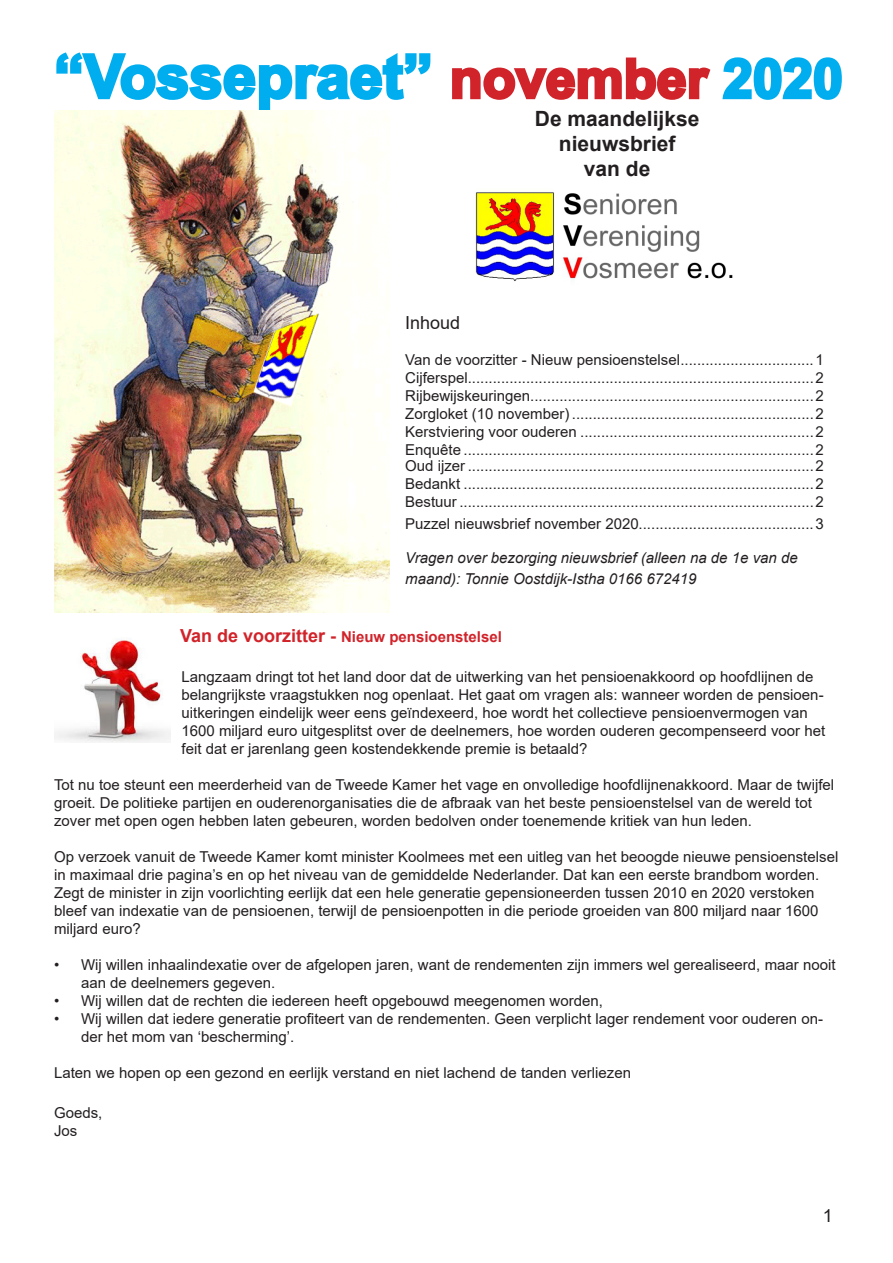
<style>
.page{position:relative;width:893px;height:1263px;background:#fff}
.page>*{position:absolute;margin:0;border:0;box-sizing:border-box;transform-origin:0 0}
.t1{font:700 60px "Arial";color:#00aeef}
.t2{font:700 21px "Arial";color:#231f20}
.Inhoudsopgave_tekst{font:18px "Arial";color:#231f20}
.Inhoudsopgave_tekst-2{font:15px/18px "Arial";color:#231f20}
.t3{font:italic 15px/21.6px "Arial";color:#231f20}
.Inhoudsopgave_tekst-3{font:700 15px "Arial";color:#d1232a}
.s1{font-size:54px;color:#d1232a}
.s2{font-size:54px}
.s3{font-size:18px}
</style>
<div class="page">
<svg style="left:56px;top:52px;width:375px;height:58px"></svg>
<svg style="left:452px;top:57px;width:259px;height:43px"></svg>
<svg style="left:722px;top:57px;width:120px;height:43px"></svg>
<img style="left:475px;top:192px;width:258px;height:90px">
<img style="left:54px;top:110px;width:335px;height:502px">
<img style="left:54px;top:638px;width:117px;height:105px">
<p class="t1" style="left:54px;top:34px;width:790px">“Vossepraet” <span class="s1">november</span> <span class="s2">2020</span></p>
<p class="t2" style="left:535px;top:103px;width:166px">De maandelijkse</p>
<p class="t2" style="left:559px;top:129px;width:118px">nieuwsbrief</p>
<p class="t2" style="left:584px;top:154px;width:68px">van de</p>
<p class="Inhoudsopgave_tekst" style="left:405px;top:310px;width:57px">Inhoud</p>
<p class="Inhoudsopgave_tekst-2" style="left:405px;top:350px;width:420px">Van de voorzitter - Nieuw pensioenstelsel................................1</p>
<p class="Inhoudsopgave_tekst-2" style="left:405px;top:368px;width:420px">Cijferspel...................................................................................2</p>
<p class="Inhoudsopgave_tekst-2" style="left:405px;top:386px;width:420px">Rijbewijskeuringen....................................................................2</p>
<p class="Inhoudsopgave_tekst-2" style="left:405px;top:404px;width:420px">Zorgloket (10 november) ..........................................................2</p>
<p class="Inhoudsopgave_tekst-2" style="left:405px;top:422px;width:420px">Kerstviering voor ouderen ........................................................2</p>
<p class="Inhoudsopgave_tekst-2" style="left:405px;top:440px;width:420px">Enquête ....................................................................................2</p>
<p class="Inhoudsopgave_tekst-2" style="left:405px;top:457px;width:420px">Oud ijzer ...................................................................................2</p>
<p class="Inhoudsopgave_tekst-2" style="left:405px;top:475px;width:420px">Bedankt ....................................................................................2</p>
<p class="Inhoudsopgave_tekst-2" style="left:405px;top:493px;width:420px">Bestuur .....................................................................................2</p>
<p class="Inhoudsopgave_tekst-2" style="left:405px;top:514px;width:420px">Puzzel nieuwsbrief november 2020..........................................3</p>
<p class="t3" style="left:405px;top:547px;width:394px">Vragen over bezorging nieuwsbrief (alleen na de 1e van de maand): Tonnie Oostdijk-Istha 0166 672419</p>
<p class="Inhoudsopgave_tekst-3" style="left:180px;top:627px;width:323px"><span class="s3">Van de voorzitter -</span> Nieuw pensioenstelsel</p>
<p class="Inhoudsopgave_tekst-2" style="left:182px;top:668px;width:645px">Langzaam dringt tot het land door dat de uitwerking van het pensioenakkoord op hoofdlijnen de belangrijkste vraagstukken nog openlaat. Het gaat om vragen als: wanneer worden de pensioen&shy;uitkeringen eindelijk weer eens geïndexeerd, hoe wordt het collectieve pensioenvermogen van 1600 miljard euro uitgesplitst over de deelnemers, hoe worden ouderen gecompenseerd voor het feit dat er jarenlang geen kostendekkende premie is betaald?</p>
<p class="Inhoudsopgave_tekst-2" style="left:54px;top:776px;width:782px">Tot nu toe steunt een meerderheid van de Tweede Kamer het vage en onvolledige hoofdlijnenakkoord. Maar de twijfel groeit. De politieke partijen en ouderenorganisaties die de afbraak van het beste pensioenstelsel van de wereld tot zover met open ogen hebben laten gebeuren, worden bedolven onder toenemende kritiek van hun leden.</p>
<p class="Inhoudsopgave_tekst-2" style="left:54px;top:848px;width:786px">Op verzoek vanuit de Tweede Kamer komt minister Koolmees met een uitleg van het beoogde nieuwe pensioenstelsel in maximaal drie pagina’s en op het niveau van de gemiddelde Nederlander. Dat kan een eerste brandbom worden.<br>Zegt de minister in zijn voorlichting eerlijk dat een hele generatie gepensioneerden tussen 2010 en 2020 verstoken bleef van indexatie van de pensioenen, terwijl de pensioenpotten in die periode groeiden van 800 miljard naar 1600 miljard euro?</p>
<p class="Inhoudsopgave_tekst-2" style="left:81px;top:956px;width:756px;text-indent:-27px">• Wij willen inhaalindexatie over de afgelopen jaren, want de rendementen zijn immers wel gerealiseerd, maar nooit aan de deelnemers gegeven.</p>
<p class="Inhoudsopgave_tekst-2" style="left:54px;top:992px;width:550px">• Wij willen dat de rechten die iedereen heeft opgebouwd meegenomen worden,</p>
<p class="Inhoudsopgave_tekst-2" style="left:81px;top:1010px;width:744px;text-indent:-27px">• Wij willen dat iedere generatie profiteert van de rendementen. Geen verplicht lager rendement voor ouderen on&shy;der het mom van ‘bescherming’.</p>
<p class="Inhoudsopgave_tekst-2" style="left:54px;top:1064px;width:579px">Laten we hopen op een gezond en eerlijk verstand en niet lachend de tanden verliezen</p>
<p class="Inhoudsopgave_tekst-2" style="left:54px;top:1103px;width:50px">Goeds,</p>
<p class="Inhoudsopgave_tekst-2" style="left:54px;top:1121px;width:25px">Jos</p>
<p class="Inhoudsopgave_tekst" style="left:823px;top:1203px;width:12px">1</p>
</div>
